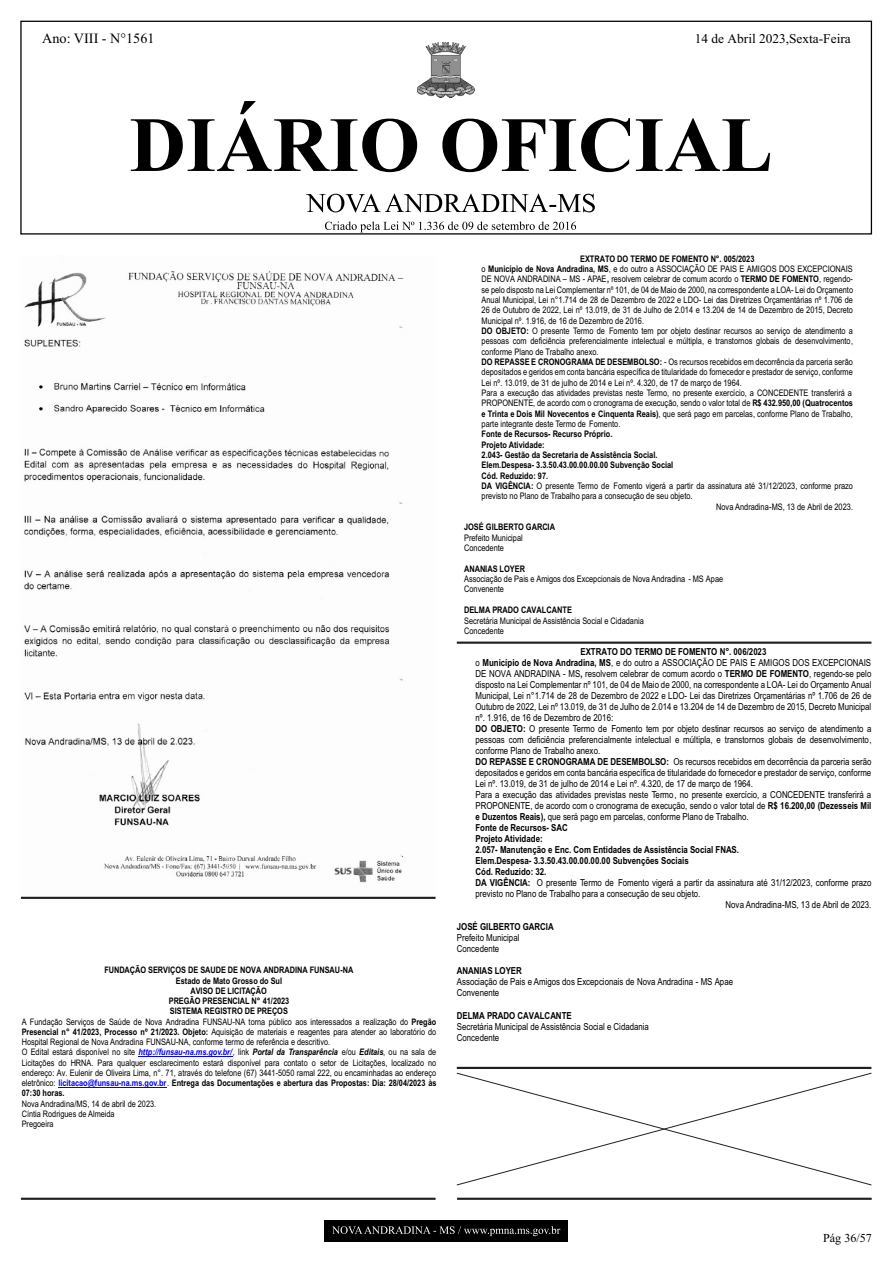
<style>
.page{position:relative;width:893px;height:1263px;background:#fff}
.page>*{position:absolute;margin:0;border:0;box-sizing:border-box;transform-origin:0 0}
.t1{font:14.25px "Times New Roman";color:#000}
.t2{font:13.35px "Times New Roman";color:#000}
.t3{font:12.15px "Times New Roman";color:#000}
.t4{font:9.6px/10.9px "Arial Narrow";color:#000}
.t5{font:700 9.6px "Arial Narrow";color:#000}
.t6{font:9px/10.4px "Arial Narrow";color:#000}
.t7{font:700 9px "Arial Narrow";color:#000}
.s1{font-weight:700}
.s2{font-weight:700;font-style:italic;color:#00f}
.s3{font-weight:700;font-style:italic}
.s4{font-weight:400}
.s5{color:#00f}
</style>
<div class="page">
<div style="left:324px;top:1220px;width:244px;height:22px;background:#000"></div>
<svg style="left:332px;top:1226px;width:228px;height:10px"></svg>
<hr style="left:21px;top:1198px;width:415px;height:2px;background:#231f20">
<hr style="left:457px;top:1198px;width:415px;height:2px;background:#231f20">
<div style="left:20px;top:21px;width:852px;height:214px;border:1px solid #000"></div>
<svg style="left:131px;top:101px;width:639px;height:71px"></svg>
<svg style="left:306px;top:194px;width:289px;height:18px"></svg>
<img style="left:418px;top:43px;width:56px;height:55px">
<svg style="left:325px;top:221px;width:251px;height:11px"></svg>
<hr style="left:21px;top:897px;width:415px;height:2px;background:#231f20">
<hr style="left:457px;top:641px;width:414px;height:3px;background:#231f20">
<img style="left:24px;top:271px;width:380px;height:612px">
<hr style="left:138px;top:1056px;width:95px;height:1px;background:#00f">
<hr style="left:58px;top:1087px;width:109px;height:1px;background:#00f">
<hr style="left:457px;top:1067px;width:414px;height:2px;background:#231f20">
<svg style="left:456px;top:1072px;width:416px;height:114px"></svg>
<h1 class="t1" style="left:42px;top:33px;width:114px">Ano: VIII - N°1561</h1>
<h2 class="t2" style="left:695px;top:33px;width:157px">14 de Abril 2023,Sexta-Feira</h2>
<p class="t7" style="left:104px;top:967px;width:251px">FUNDAÇÃO SERVIÇOS DE SAUDE DE NOVA ANDRADINA FUNSAU-NA</p>
<p class="t7" style="left:176px;top:977px;width:108px">Estado de Mato Grosso do Sul</p>
<p class="t7" style="left:191px;top:987px;width:78px">AVISO DE LICITAÇÃO</p>
<p class="t7" style="left:169px;top:997px;width:122px">PREGÃO PRESENCIAL N° 41/2023</p>
<p class="t7" style="left:170px;top:1008px;width:120px">SISTEMA REGISTRO DE PREÇOS</p>
<p class="t6" style="left:22px;top:1017px;width:416px">A Fundação Serviços de Saúde de Nova Andradina FUNSAU-NA torna público aos interessados a realização do <span class="s1">Pregão</span></p>
<p class="t6" style="left:22px;top:1027px;width:416px"><span class="s1">Presencial n° 41/2023, Processo nº 21/2023. Objeto:</span> Aquisição de materiais e reagentes para atender ao laboratório do</p>
<p class="t6" style="left:22px;top:1038px;width:310px">Hospital Regional de Nova Andradina FUNSAU-NA, conforme termo de referência e descritivo.</p>
<p class="t6" style="left:22px;top:1048px;width:416px">O Edital estará disponível no site <span class="s2">http://funsau-na.ms.gov.br/</span>, link <span class="s3">Portal da Transparência</span> e/ou <span class="s3">Editais</span>, ou na sala de</p>
<p class="t6" style="left:22px;top:1058px;width:416px">Licitações do HRNA. Para qualquer esclarecimento estará disponível para contato o setor de Licitações, localizado no</p>
<p class="t6" style="left:22px;top:1068px;width:416px">endereço: Av. Eulenir de Oliveira Lima, n°. 71, através do telefone (67) 3441-5050 ramal 222, ou encaminhadas ao endereço</p>
<p class="t7" style="left:22px;top:1080px;width:416px"><span class="s4">eletrônico:</span> <span class="s5">licitacao@funsau-na.ms.gov.br</span><span class="s4">.</span> Entrega das Documentações e abertura das Propostas: Dia: 28/04/2023 às</p>
<p class="t7" style="left:22px;top:1090px;width:44px">07:30 horas.</p>
<p class="t6" style="left:22px;top:1099px;width:136px">Nova Andradina/MS, 14 de abril de 2023.<br>Cíntia Rodrigues de Almeida<br>Pregoeira</p>
<p class="t6" style="left:482px;top:254px;width:373px;text-indent:99px"><span class="s1">EXTRATO DO TERMO DE FOMENTO N°. 005/2023<br></span>o <span class="s1">Município de Nova Andradina, MS</span>, e do outro a ASSOCIAÇÃO DE PAIS E AMIGOS DOS EXCEPCIONAIS DE NOVA ANDRADINA – MS - APAE<span class="s1">,</span> resolvem celebrar de comum acordo o <span class="s1">TERMO DE FOMENTO</span>, regendo&shy;se pelo disposto na Lei Complementar nº 101, de 04 de Maio de 2000, na correspondente a LOA- Lei do Orçamento Anual Municipal, Lei n°1.714 de 28 de Dezembro de 2022 e LDO- Lei das Diretrizes Orçamentárias nº 1.706 de 26 de Outubro de 2022, Lei nº 13.019, de 31 de Julho de 2.014 e 13.204 de 14 de Dezembro de 2015, Decreto Municipal nº. 1.916, de 16 de Dezembro de 2016.<br><span class="s1">DO OBJETO:</span> O presente Termo de Fomento tem por objeto destinar recursos ao serviço de atendimento a pessoas com deficiência preferencialmente intelectual e múltipla, e transtornos globais de desenvolvimento, conforme Plano de Trabalho anexo.<br><span class="s1">DO REPASSE E CRONOGRAMA DE DESEMBOLSO:</span> - Os recursos recebidos em decorrência da parceria serão depositados e geridos em conta bancária específica de titularidade do fornecedor e prestador de serviço, conforme Lei nº. 13.019, de 31 de julho de 2014 e Lei nº. 4.320, de 17 de março de 1964.<br>Para a execução das atividades previstas neste Termo, no presente exercício, a CONCEDENTE transferirá a PROPONENTE, de acordo com o cronograma de execução, sendo o valor total de <span class="s1">R$ 432.950,00 (Quatrocentos e Trinta e Dois Mil Novecentos e Cinquenta Reais)</span>, que será pago em parcelas, conforme Plano de Trabalho, parte integrante deste Termo de Fomento.</p>
<p class="t7" style="left:482px;top:431px;width:132px">Fonte de Recursos- Recurso Próprio.</p>
<p class="t7" style="left:482px;top:441px;width:65px">Projeto Atividade:</p>
<p class="t7" style="left:482px;top:452px;width:177px">2.043- Gestão da Secretaria de Assistência Social.</p>
<p class="t7" style="left:482px;top:462px;width:193px">Elem.Despesa- 3.3.50.43.00.00.00.00 Subvenção Social</p>
<p class="t7" style="left:482px;top:472px;width:68px">Cód. Reduzido: 97.</p>
<p class="t6" style="left:482px;top:482px;width:373px"><span class="s1">DA VIGÊNCIA:</span> O presente Termo de Fomento vigerá a partir da assinatura até 31/12/2023, conforme prazo</p>
<p class="t6" style="left:482px;top:492px;width:213px">previsto no Plano de Trabalho para a consecução de seu objeto.</p>
<p class="t6" style="left:716px;top:502px;width:138px">Nova Andradina-MS, 13 de Abril de 2023.</p>
<p class="t7" style="left:464px;top:524px;width:92px">JOSÉ GILBERTO GARCIA</p>
<p class="t6" style="left:464px;top:533px;width:60px">Prefeito Municipal<br>Concedente</p>
<p class="t7" style="left:464px;top:565px;width:63px">ANANIAS LOYER</p>
<p class="t6" style="left:464px;top:575px;width:261px">Associação de Pais e Amigos dos Excepcionais de Nova Andradina - MS Apae<br>Convenente</p>
<p class="t7" style="left:464px;top:606px;width:109px">DELMA PRADO CAVALCANTE</p>
<p class="t6" style="left:464px;top:616px;width:181px">Secretária Municipal de Assistência Social e Cidadania<br>Concedente</p>
<p class="t5" style="left:580px;top:648px;width:187px">EXTRATO DO TERMO DE FOMENTO N°. 006/2023</p>
<p class="t4" style="left:475px;top:658px;width:397px">o <span class="s1">Município de Nova Andradina, MS</span>, e do outro a ASSOCIAÇÃO DE PAIS E AMIGOS DOS EXCEPCIONAIS</p>
<p class="t4" style="left:475px;top:669px;width:398px">DE NOVA ANDRADINA - MS<span class="s1">,</span> resolvem celebrar de comum acordo o <span class="s1">TERMO DE FOMENTO</span>, regendo-se pelo</p>
<p class="t4" style="left:475px;top:680px;width:397px">disposto na Lei Complementar nº 101, de 04 de Maio de 2000, na correspondente a LOA- Lei do Orçamento Anual</p>
<p class="t4" style="left:475px;top:691px;width:397px">Municipal, Lei n°1.714 de 28 de Dezembro de 2022 e LDO- Lei das Diretrizes Orçamentárias nº 1.706 de 26 de</p>
<p class="t4" style="left:475px;top:702px;width:397px">Outubro de 2022, Lei nº 13.019, de 31 de Julho de 2.014 e 13.204 de 14 de Dezembro de 2015, Decreto Municipal</p>
<p class="t4" style="left:475px;top:713px;width:139px">nº. 1.916, de 16 de Dezembro de 2016:</p>
<p class="t4" style="left:475px;top:724px;width:397px"><span class="s1">DO OBJETO:</span> O presente Termo de Fomento tem por objeto destinar recursos ao serviço de atendimento a</p>
<p class="t4" style="left:475px;top:735px;width:398px">pessoas com deficiência preferencialmente intelectual e múltipla, e transtornos globais de desenvolvimento,</p>
<p class="t4" style="left:475px;top:746px;width:126px">conforme Plano de Trabalho anexo.</p>
<p class="t4" style="left:475px;top:757px;width:397px"><span class="s1">DO REPASSE E CRONOGRAMA DE DESEMBOLSO:</span> Os recursos recebidos em decorrência da parceria serão</p>
<p class="t4" style="left:475px;top:768px;width:397px">depositados e geridos em conta bancária específica de titularidade do fornecedor e prestador de serviço, conforme</p>
<p class="t4" style="left:475px;top:779px;width:279px">Lei nº. 13.019, de 31 de julho de 2014 e Lei nº. 4.320, de 17 de março de 1964.</p>
<p class="t4" style="left:475px;top:790px;width:397px">Para a execução das atividades previstas neste Termo, no presente exercício, a CONCEDENTE transferirá a</p>
<p class="t4" style="left:475px;top:801px;width:397px">PROPONENTE, de acordo com o cronograma de execução, sendo o valor total de <span class="s1">R$ 16.200,00 (Dezesseis Mil</span></p>
<p class="t4" style="left:475px;top:812px;width:275px"><span class="s1">e Duzentos Reais),</span> que será pago em parcelas, conforme Plano de Trabalho.</p>
<p class="t5" style="left:475px;top:824px;width:94px">Fonte de Recursos- SAC</p>
<p class="t5" style="left:475px;top:835px;width:69px">Projeto Atividade:</p>
<p class="t5" style="left:475px;top:846px;width:265px">2.057- Manutenção e Enc. Com Entidades de Assistência Social FNAS.</p>
<p class="t5" style="left:475px;top:857px;width:215px">Elem.Despesa- 3.3.50.43.00.00.00.00 Subvenções Sociais</p>
<p class="t5" style="left:475px;top:868px;width:73px">Cód. Reduzido: 32.</p>
<p class="t4" style="left:475px;top:878px;width:397px"><span class="s1">DA VIGÊNCIA:</span> O presente Termo de Fomento vigerá a partir da assinatura até 31/12/2023, conforme prazo</p>
<p class="t4" style="left:475px;top:889px;width:227px">previsto no Plano de Trabalho para a consecução de seu objeto.</p>
<p class="t4" style="left:726px;top:900px;width:147px">Nova Andradina-MS, 13 de Abril de 2023.</p>
<p class="t5" style="left:457px;top:923px;width:98px">JOSÉ GILBERTO GARCIA</p>
<p class="t4" style="left:457px;top:933px;width:64px">Prefeito Municipal<br>Concedente</p>
<p class="t5" style="left:457px;top:967px;width:67px">ANANIAS LOYER</p>
<p class="t4" style="left:457px;top:977px;width:278px">Associação de Pais e Amigos dos Excepcionais de Nova Andradina - MS Apae<br>Convenente</p>
<p class="t5" style="left:457px;top:1011px;width:117px">DELMA PRADO CAVALCANTE</p>
<p class="t4" style="left:457px;top:1021px;width:194px">Secretária Municipal de Assistência Social e Cidadania<br>Concedente</p>
<h3 class="t3" style="left:823px;top:1233px;width:50px">Pág 36/57</h3>
</div>
